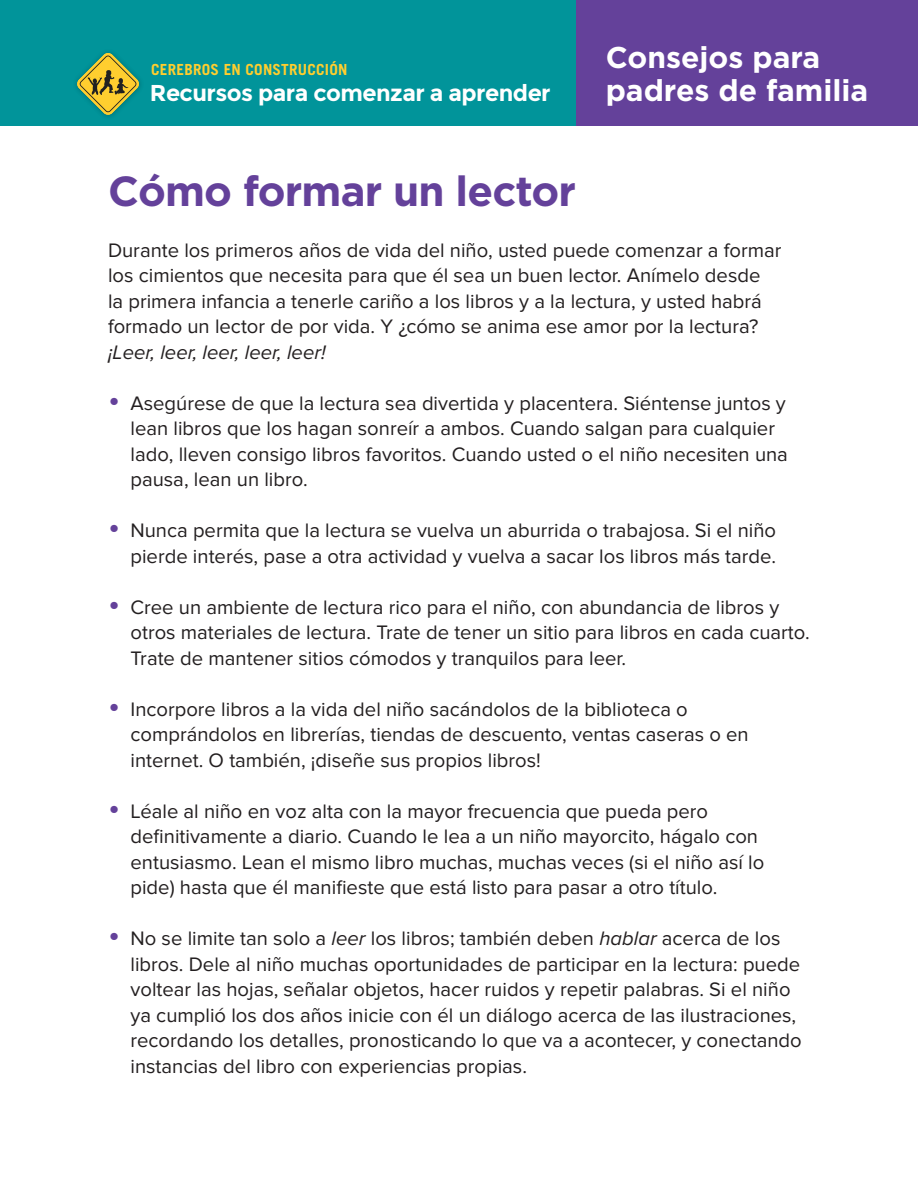
<style>
.page{position:relative;width:918px;height:1188px;background:#fff}
.page>*{position:absolute;margin:0;border:0;box-sizing:border-box;transform-origin:0 0}
.t1{font:700 42px "Gotham";letter-spacing:-.02em;color:#64419a}
.t2{font:700 30px/33px "Gotham";color:#fff}
.t3{font:700 22.95px "Montserrat";letter-spacing:-.025em;color:#fff}
.text{font:20.25px/25.5px "Proxima Nova";color:#231f20}
.t4{font:700 15.3px "Trade Gothic";letter-spacing:.015em;color:#ffce2f}
.s1{font-style:italic}
.s2{font-family:"Gotham";font-weight:700;font-size:24.3px;color:#64419a}
</style>
<div class="page">
<div style="left:0;top:0;width:576px;height:126px;background:#01949a"></div>
<svg style="left:77px;top:53px;width:62px;height:62px"></svg>
<div style="left:576px;top:0;width:342px;height:126px;background:#64419a"></div>
<p class="t4" style="left:151px;top:60px;width:198px">CEREBROS EN CONSTRUCCIÓN</p>
<p class="t3" style="left:150px;top:79px;width:402px">Recursos para comenzar a aprender</p>
<h2 class="t2" style="left:606px;top:40px;width:264px">Consejos para padres de familia</h2>
<p class="t1" style="left:108px;top:167px;width:470px">Cómo formar un lector</p>
<p class="text" style="left:108px;top:238px;width:675px">Durante los primeros años de vida del niño, usted puede comenzar a formar los cimientos que necesita para que él sea un buen lector. Anímelo desde<br>la primera infancia a tenerle cariño a los libros y a la lectura, y usted habrá formado un lector de por vida. Y ¿cómo se anima ese amor por la lectura? <span class="s1">¡Leer, leer, leer, leer, leer!</span></p>
<p class="text" style="left:130px;top:391px;width:659px;text-indent:-22px"><span class="s2">•</span> Asegúrese de que la lectura sea divertida y placentera. Siéntense juntos y lean libros que los hagan sonreír a ambos. Cuando salgan para cualquier lado, lleven consigo libros favoritos. Cuando usted o el niño necesiten una pausa, lean un libro.</p>
<p class="text" style="left:108px;top:518px;width:670px;text-align:right"><span class="s2">•</span> Nunca permita que la lectura se vuelva un aburrida o trabajosa. Si el niño pierde interés, pase a otra actividad y vuelva a sacar los libros más tarde.</p>
<p class="text" style="left:130px;top:595px;width:681px;text-indent:-22px"><span class="s2">•</span> Cree un ambiente de lectura rico para el niño, con abundancia de libros y otros materiales de lectura. Trate de tener un sitio para libros en cada cuarto.<br>Trate de mantener sitios cómodos y tranquilos para leer.</p>
<p class="text" style="left:130px;top:697px;width:620px;text-indent:-22px"><span class="s2">•</span> Incorpore libros a la vida del niño sacándolos de la biblioteca o comprándolos en librerías, tiendas de descuento, ventas caseras o en internet. O también, ¡diseñe sus propios libros!</p>
<p class="text" style="left:130px;top:799px;width:635px;text-indent:-22px"><span class="s2">•</span> Léale al niño en voz alta con la mayor frecuencia que pueda pero definitivamente a diario. Cuando le lea a un niño mayorcito, hágalo con entusiasmo. Lean el mismo libro muchas, muchas veces (si el niño así lo pide) hasta que él manifieste que está listo para pasar a otro título.</p>
<p class="text" style="left:130px;top:926px;width:673px;text-indent:-22px"><span class="s2">•</span> No se limite tan solo a <span class="s1">leer</span> los libros; también deben <span class="s1">hablar</span> acerca de los libros. Dele al niño muchas oportunidades de participar en la lectura: puede voltear las hojas, señalar objetos, hacer ruidos y repetir palabras. Si el niño ya cumplió los dos años inicie con él un diálogo acerca de las ilustraciones, recordando los detalles, pronosticando lo que va a acontecer, y conectando instancias del libro con experiencias propias.</p>
</div>
